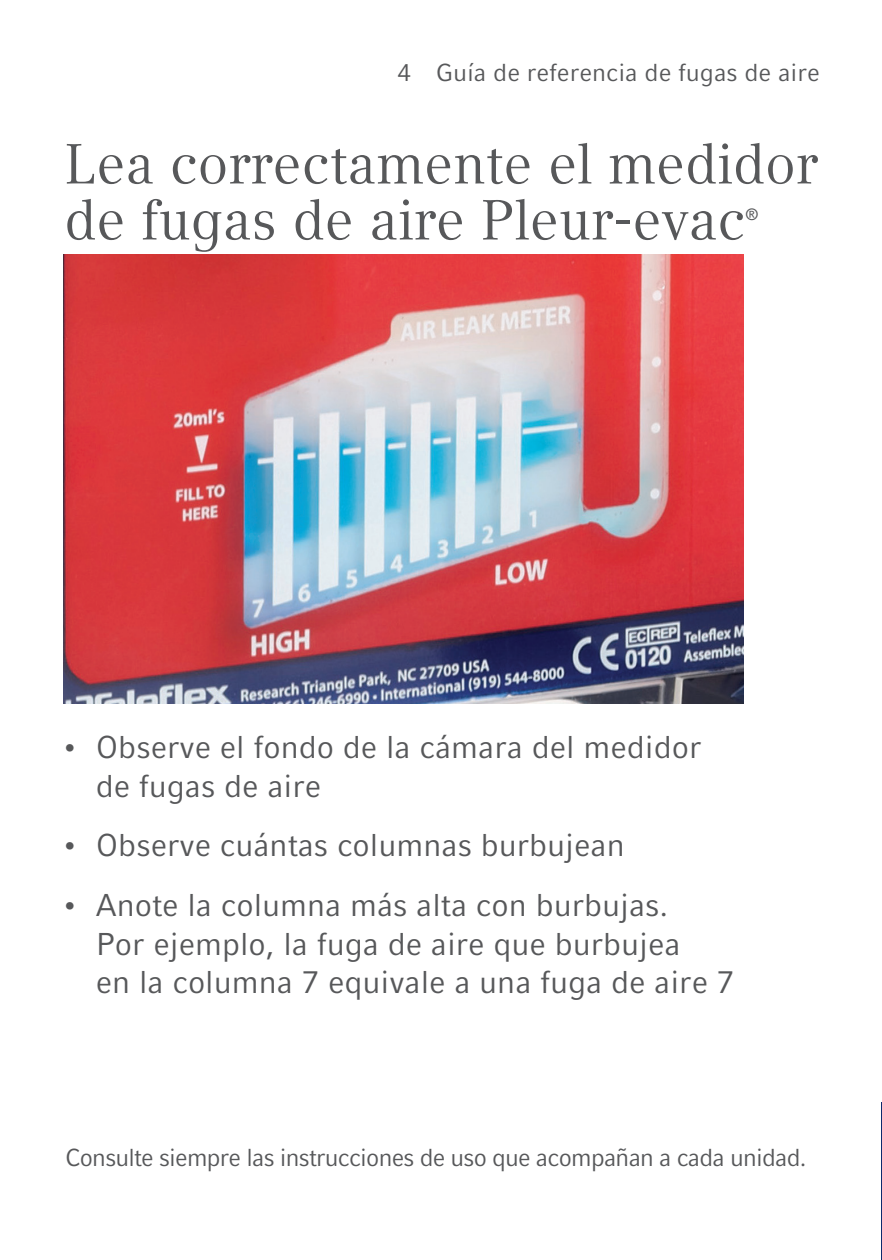
<style>
.page{position:relative;width:882px;height:1260px;background:#fff}
.page>*{position:absolute;margin:0;border:0;box-sizing:border-box;transform-origin:0 0}
.Headline_2{font:56px/56px "Compatil Text LT Pro";color:#57585a}
.t1{font:31.5px/38.5px "Compatil Fact LT Pro";color:#57585a}
.caption01{font:24.5px "Compatil Fact LT Pro";letter-spacing:-.03em;color:#57585a}
.Running_Title{font:24.5px "Compatil Fact LT Pro";color:#57585a}
.Headline_2-2{font:16.45px "Compatil Text LT Pro";color:#57585a}
</style>
<div class="page">
<hr style="left:881px;top:1102px;width:1px;height:158px;background:#0d2b6d">
<img style="left:63px;top:255px;width:681px;height:449px">
<p class="Running_Title" style="left:398px;top:58px;width:424px">4 Guía de referencia de fugas de aire</p>
<p class="Headline_2" style="left:64px;top:137px;width:755px">Lea correctamente el medidor de fugas de aire Pleur-evac</p>
<p class="Headline_2-2" style="left:745px;top:204px;width:15px">®</p>
<p class="t1" style="left:96px;top:728px;width:607px;text-indent:-35px">• Observe el fondo de la cámara del medidor de fugas de aire</p>
<p class="t1" style="left:61px;top:826px;width:565px">• Observe cuántas columnas burbujean</p>
<p class="t1" style="left:96px;top:886px;width:640px;text-indent:-35px">• Anote la columna más alta con burbujas.<br>Por ejemplo, la fuga de aire que burbujea<br>en la columna 7 equivale a una fuga de aire 7</p>
<p class="caption01" style="left:65px;top:1143px;width:743px">Consulte siempre las instrucciones de uso que acompañan a cada unidad.</p>
</div>
